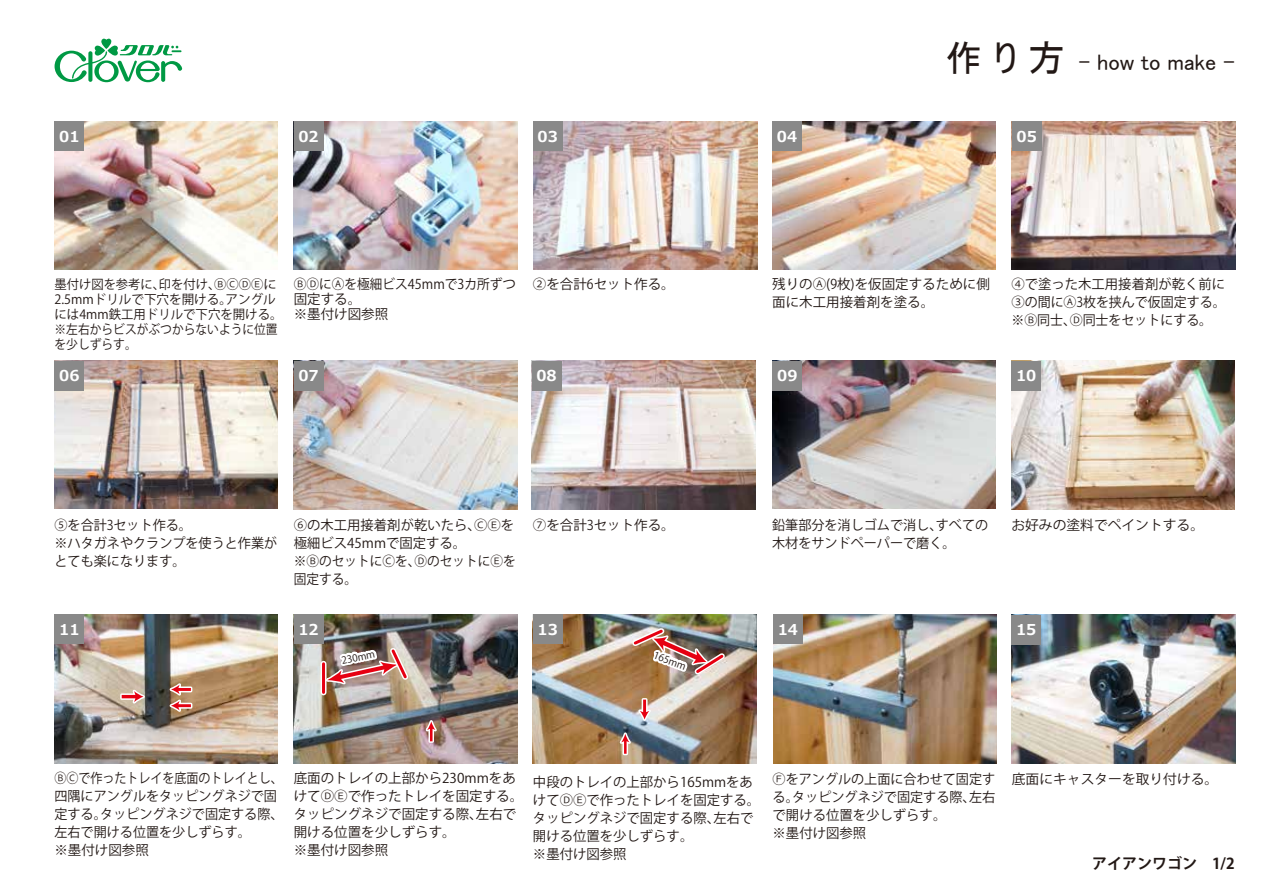
<style>
.page{position:relative;width:1263px;height:893px;background:#fff}
.page>*{position:absolute;margin:0;border:0;box-sizing:border-box;transform-origin:0 0}
.t1{font:22.5px "MS UI Gothic";color:#221815}
.t2{font:700 15px "Meiryo UI";color:#fff}
.t3{font:700 15px "Koz Go Pro";color:#221815}
.t4{font:13.5px/18px "Koz Go Pr 6 N";color:#221815}
.t5{font:13.5px/18px "Koz Go Pr 6 N";color:#221815;scale:.89 1}
.t6{font:13.5px/15px "Koz Go Pr 6 N";color:#221815;scale:.94 1}
.t7{font:12.9px/15px "Koz Go Pr 6 N";color:#221815;scale:.96 1}
.t8{font:9.75px "Koz Go Pro";color:#221815}
.s1{font-size:36.9px}
</style>
<div class="page">
<img style="left:1012px;top:615px;width:223px;height:149px">
<img style="left:55px;top:360px;width:223px;height:149px">
<img style="left:772px;top:121px;width:223px;height:149px">
<img style="left:1011px;top:361px;width:223px;height:149px">
<img style="left:533px;top:614px;width:223px;height:149px">
<img style="left:294px;top:614px;width:223px;height:149px">
<img style="left:55px;top:121px;width:223px;height:149px">
<svg style="left:55px;top:38px;width:127px;height:44px"></svg>
<div style="left:55px;top:121px;width:29px;height:30px;background:#898989"></div>
<div style="left:1011px;top:361px;width:30px;height:30px;background:#898989"></div>
<div style="left:294px;top:614px;width:29px;height:30px;background:#898989"></div>
<div style="left:533px;top:614px;width:30px;height:30px;background:#898989"></div>
<div style="left:1011px;top:615px;width:30px;height:30px;background:#898989"></div>
<img style="left:294px;top:121px;width:223px;height:149px">
<div style="left:294px;top:121px;width:29px;height:30px;background:#898989"></div>
<img style="left:534px;top:121px;width:223px;height:149px">
<div style="left:533px;top:121px;width:30px;height:30px;background:#898989"></div>
<div style="left:772px;top:121px;width:30px;height:30px;background:#898989"></div>
<img style="left:1012px;top:121px;width:223px;height:149px">
<div style="left:1012px;top:121px;width:29px;height:30px;background:#898989"></div>
<img style="left:55px;top:614px;width:223px;height:149px">
<div style="left:55px;top:614px;width:29px;height:30px;background:#898989"></div>
<img style="left:772px;top:361px;width:224px;height:148px">
<div style="left:772px;top:361px;width:30px;height:30px;background:#898989"></div>
<img style="left:773px;top:614px;width:223px;height:149px">
<img style="left:294px;top:361px;width:223px;height:149px">
<div style="left:294px;top:361px;width:29px;height:30px;background:#898989"></div>
<div style="left:55px;top:361px;width:29px;height:30px;background:#898989"></div>
<img style="left:532px;top:361px;width:223px;height:148px">
<div style="left:532px;top:361px;width:29px;height:30px;background:#898989"></div>
<div style="left:773px;top:614px;width:30px;height:30px;background:#898989"></div>
<svg style="left:418px;top:712px;width:22px;height:32px"></svg>
<svg style="left:119px;top:681px;width:33px;height:25px"></svg>
<img style="left:612px;top:697px;width:47px;height:60px">
<svg style="left:162px;top:680px;width:32px;height:40px"></svg>
<img style="left:316px;top:643px;width:97px;height:48px">
<img style="left:627px;top:623px;width:103px;height:57px">
<div style="left:320px;top:664px;width:6px;height:28px;background:#fff"></div>
<hr style="left:322px;top:664px;width:3px;height:28px;background:#e60012">
<p class="t2" style="left:59px;top:126px;width:22px">01</p>
<h1 class="t1" style="left:945px;top:51px;width:291px"><span class="s1">作 り 方</span> - how to make -</h1>
<p class="t2" style="left:298px;top:126px;width:22px">02</p>
<p class="t2" style="left:538px;top:126px;width:22px">03</p>
<p class="t2" style="left:777px;top:126px;width:22px">04</p>
<p class="t2" style="left:1016px;top:126px;width:22px">05</p>
<p class="t7" style="left:55px;top:277px;width:239px">墨付け図を参考に、印を付け、ⒷⒸⒹⒺに<br>2.5mmドリルで下穴を開ける。アングルには4mm鉄工用ドリルで下穴を開ける。※左右からビスがぶつからないように位置を少しずらす。</p>
<p class="t6" style="left:294px;top:277px;width:238px">ⒷⒹにⒶを極細ビス45mmで3カ所ずつ固定する。<br>※墨付け図参照</p>
<p class="t4" style="left:533px;top:275px;width:143px">②を合計6セット作る。</p>
<p class="t4" style="left:772px;top:275px;width:219px">残りのⒶ(9枚)を仮固定するために側面に木工用接着剤を塗る。</p>
<p class="t4" style="left:1011px;top:275px;width:216px;text-align:justify">④で塗った木工用接着剤が乾く前に③の間にⒶ3枚を挟んで仮固定する。※Ⓑ同士、Ⓓ同士をセットにする。</p>
<p class="t2" style="left:1016px;top:365px;width:22px">10</p>
<p class="t2" style="left:536px;top:365px;width:22px">08</p>
<p class="t2" style="left:59px;top:365px;width:22px">06</p>
<p class="t2" style="left:298px;top:365px;width:22px">07</p>
<p class="t2" style="left:777px;top:365px;width:22px">09</p>
<p class="t4" style="left:55px;top:516px;width:224px">⑤を合計3セット作る。<br>※ハタガネやクランプを使うと作業がとても楽になります。</p>
<p class="t4" style="left:294px;top:516px;width:224px">⑥の木工用接着剤が乾いたら、ⒸⒺを極細ビス45mmで固定する。<br>※ⒷのセットにⒸを、ⒹのセットにⒺを固定する。</p>
<p class="t4" style="left:533px;top:516px;width:143px">⑦を合計3セット作る。</p>
<p class="t4" style="left:772px;top:516px;width:218px">鉛筆部分を消しゴムで消し、すべての木材をサンドペーパーで磨く。</p>
<p class="t4" style="left:1011px;top:516px;width:194px">お好みの塗料でペイントする。</p>
<p class="t2" style="left:59px;top:619px;width:22px">11</p>
<p class="t2" style="left:298px;top:619px;width:22px">12</p>
<p class="t2" style="left:538px;top:619px;width:22px">13</p>
<p class="t2" style="left:778px;top:619px;width:22px">14</p>
<p class="t2" style="left:1016px;top:619px;width:22px">15</p>
<p class="t8" style="left:340px;top:654px;width:35px;rotate:-12deg">230mm</p>
<p class="t8" style="left:656px;top:649px;width:35px;rotate:20deg">165mm</p>
<p class="t5" style="left:54px;top:770px;width:259px">ⒷⒸで作ったトレイを底面のトレイとし、四隅にアングルをタッピングネジで固定する。タッピングネジで固定する際、左右で開ける位置を少しずらす。<br>※墨付け図参照</p>
<p class="t4" style="left:294px;top:770px;width:231px">底面のトレイの上部から230mmをあけてⒹⒺで作ったトレイを固定する。タッピングネジで固定する際、左右で開ける位置を少しずらす。<br>※墨付け図参照</p>
<p class="t4" style="left:533px;top:773px;width:229px">中段のトレイの上部から165mmをあけてⒹⒺで作ったトレイを固定する。タッピングネジで固定する際、左右で開ける位置を少しずらす。<br>※墨付け図参照</p>
<p class="t4" style="left:773px;top:770px;width:447px">Ⓕをアングルの上面に合わせて固定す 底面にキャスターを取り付ける。る。タッピングネジで固定する際、左右<br>で開ける位置を少しずらす。<br>※墨付け図参照</p>
<p class="t3" style="left:1092px;top:854px;width:144px">アイアンワゴン　1/2</p>
</div>
